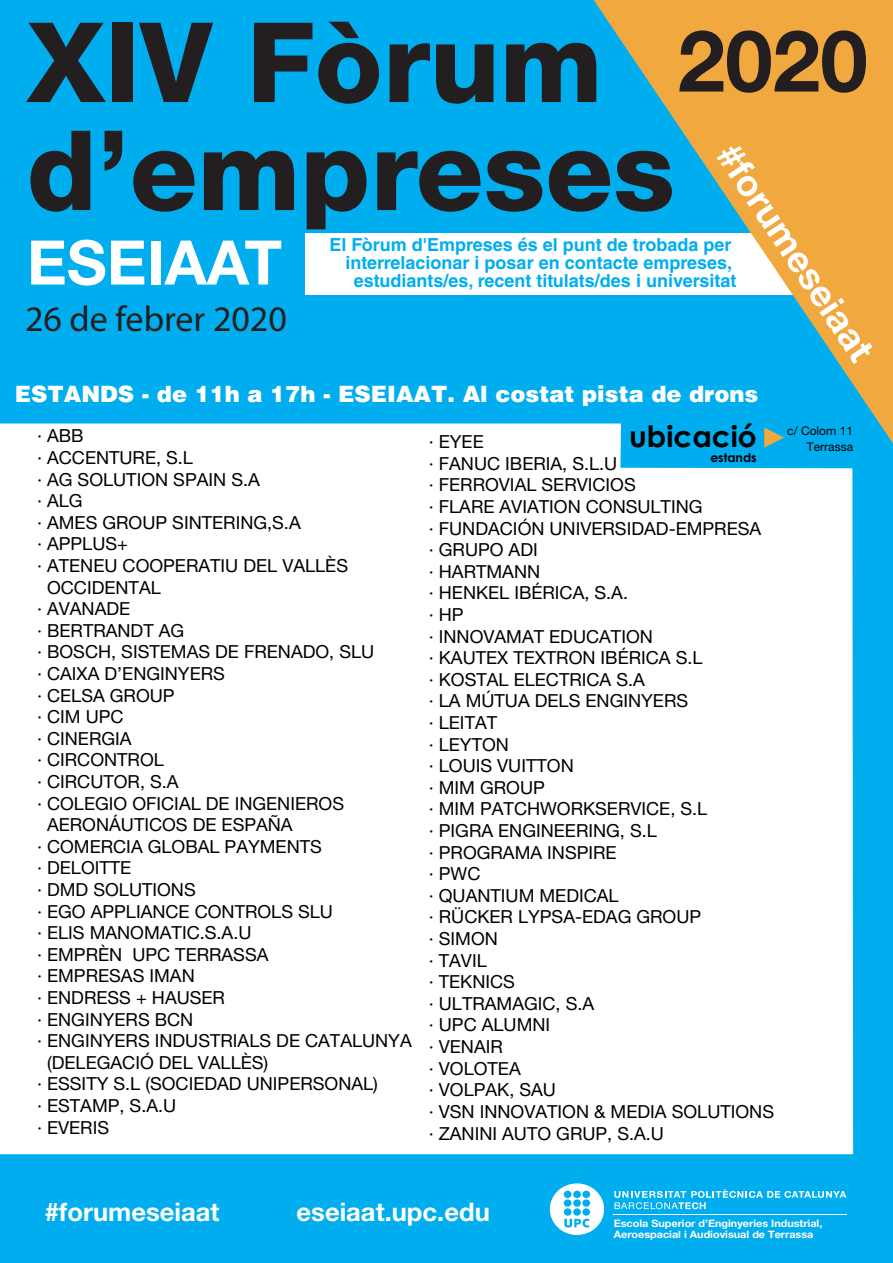
<style>
.page{position:relative;width:893px;height:1263px;background:#00aeef}
.page>*{position:absolute;margin:0;border:0;box-sizing:border-box;transform-origin:0 0}
.t1{font:800 111px/108px "Helvetica Neue LT Std";color:#231f20}
.t2{font:700 85.5px "Helvetica Neue LT Std";color:#231f20}
.t3{font:700 61.5px "Helvetica Neue LT Std";color:#fff}
.t4{font:700 36.9px "Helvetica Neue LT Std";color:#fff}
.t5{font:36px "Myriad Pro";color:#231f20}
.t6{font:700 29.55px "Century Gothic";color:#000001}
.t7{font:700 25.65px "Helvetica Neue LT Std";color:#fff}
.t8{font:900 22.5px "Helvetica LT Std";color:#fff}
.t9{font:18px/21.6px "Helvetica Neue LT Std";color:#000}
.t10{font:700 18px/18px "Helvetica LT Std";color:#00aeef;text-align:right}
.t11{font:700 12.45px "Century Gothic";color:#000001}
.t12{font:12px "Helvetica Neue LT Std";color:#000001}
.t13{font:700 10.2px/10.8px "Helvetica Neue LT Std";color:#fff;scale:1.05 1}
</style>
<div class="page">
<div style="left:305px;top:233px;width:588px;height:62px;background:#fff"></div>
<svg style="left:594px;top:0;width:299px;height:443px;fill:#f1a83f"></svg>
<div style="left:0;top:423px;width:853px;height:731px;background:#fff"></div>
<svg style="left:764px;top:427px;width:20px;height:21px"></svg>
<svg style="left:550px;top:1183px;width:54px;height:52px"></svg>
<svg style="left:614px;top:1189px;width:232px;height:20px"></svg>
<hr style="left:614px;top:1214px;width:233px;height:1px;background:#fff">
<h1 class="t1" style="left:27px;top:8px;width:649px">XIV Fòrum d’empreses</h1>
<h2 class="t2" style="left:678px;top:8px;width:192px">2020</h2>
<h3 class="t4" style="left:744px;top:135px;width:253px;rotate:56deg">#forumeseiaat</h3>
<p class="t8" style="left:15px;top:380px;width:745px">ESTANDS - de 11h a 17h - ESEIAAT. Al costat pista de drons</p>
<p class="t12" style="left:787px;top:424px;width:67px">c/ Colom 11</p>
<p class="t10" style="left:329px;top:236px;width:408px">El Fòrum d'Empreses és el punt de trobada per interrelacionar i posar en contacte empreses, estudiants/es, recent titulats/des i universitat</p>
<h3 class="t3" style="left:27px;top:225px;width:257px">ESEIAAT</h3>
<h3 class="t5" style="left:25px;top:296px;width:263px">26 de febrer 2020</h3>
<h3 class="t6" style="left:629px;top:414px;width:129px">ubicació</h3>
<p class="t11" style="left:710px;top:448px;width:48px">estands</p>
<p class="t9" style="left:37px;top:425px;width:48px">· ABB</p>
<p class="t9" style="left:37px;top:446px;width:158px">· ACCENTURE, S.L</p>
<p class="t9" style="left:37px;top:468px;width:224px">· AG SOLUTION SPAIN S.A</p>
<p class="t9" style="left:37px;top:490px;width:47px">· ALG</p>
<p class="t9" style="left:37px;top:511px;width:265px">· AMES GROUP SINTERING,S.A</p>
<p class="t9" style="left:37px;top:533px;width:93px">· APPLUS+</p>
<p class="t9" style="left:37px;top:554px;width:313px">· ATENEU COOPERATIU DEL VALLÈS</p>
<p class="t9" style="left:47px;top:576px;width:115px">OCCIDENTAL</p>
<p class="t9" style="left:37px;top:598px;width:95px">· AVANADE</p>
<p class="t9" style="left:37px;top:619px;width:149px">· BERTRANDT AG</p>
<p class="t9" style="left:37px;top:641px;width:339px">· BOSCH, SISTEMAS DE FRENADO, SLU</p>
<p class="t9" style="left:37px;top:662px;width:189px">· CAIXA D’ENGINYERS</p>
<p class="t9" style="left:37px;top:684px;width:139px">· CELSA GROUP</p>
<p class="t9" style="left:37px;top:706px;width:88px">· CIM UPC</p>
<p class="t9" style="left:37px;top:727px;width:96px">· CINERGIA</p>
<p class="t9" style="left:37px;top:749px;width:128px">· CIRCONTROL</p>
<p class="t9" style="left:37px;top:770px;width:143px">· CIRCUTOR, S.A</p>
<p class="t9" style="left:37px;top:792px;width:309px">· COLEGIO OFICIAL DE INGENIEROS</p>
<p class="t9" style="left:47px;top:814px;width:247px">AERONÁUTICOS DE ESPAÑA</p>
<p class="t9" style="left:37px;top:835px;width:286px">· COMERCIA GLOBAL PAYMENTS</p>
<p class="t9" style="left:37px;top:857px;width:96px">· DELOITTE</p>
<p class="t9" style="left:37px;top:878px;width:160px">· DMD SOLUTIONS</p>
<p class="t9" style="left:37px;top:900px;width:297px">· EGO APPLIANCE CONTROLS SLU</p>
<p class="t9" style="left:37px;top:922px;width:216px">· ELIS MANOMATIC.S.A.U</p>
<p class="t9" style="left:37px;top:943px;width:233px">· EMPRÈN UPC TERRASSA</p>
<p class="t9" style="left:37px;top:965px;width:159px">· EMPRESAS IMAN</p>
<p class="t9" style="left:37px;top:986px;width:190px">· ENDRESS + HAUSER</p>
<p class="t9" style="left:37px;top:1008px;width:158px">· ENGINYERS BCN</p>
<p class="t9" style="left:37px;top:1030px;width:376px">· ENGINYERS INDUSTRIALS DE CATALUNYA</p>
<p class="t9" style="left:47px;top:1051px;width:223px">(DELEGACIÓ DEL VALLÈS)</p>
<p class="t9" style="left:37px;top:1073px;width:342px">· ESSITY S.L (SOCIEDAD UNIPERSONAL)</p>
<p class="t9" style="left:37px;top:1094px;width:141px">· ESTAMP, S.A.U</p>
<p class="t9" style="left:37px;top:1116px;width:74px">· EVERIS</p>
<p class="t9" style="left:429px;top:431px;width:347px">· EYEE<br>· FANUC IBERIA, S.L.U<br>· FERROVIAL SERVICIOS<br>· FLARE AVIATION CONSULTING<br>· FUNDACIÓN UNIVERSIDAD-EMPRESA<br>· GRUPO ADI<br>· HARTMANN<br>· HENKEL IBÉRICA, S.A.<br>· HP<br>· INNOVAMAT EDUCATION<br>· KAUTEX TEXTRON IBÉRICA S.L<br>· KOSTAL ELECTRICA S.A<br>· LA MÚTUA DELS ENGINYERS<br>· LEITAT<br>· LEYTON<br>· LOUIS VUITTON<br>· MIM GROUP<br>· MIM PATCHWORKSERVICE, S.L<br>· PIGRA ENGINEERING, S.L<br>· PROGRAMA INSPIRE<br>· PWC<br>· QUANTIUM MEDICAL<br>· RÜCKER LYPSA-EDAG GROUP<br>· SIMON<br>· TAVIL<br>· TEKNICS<br>· ULTRAMAGIC, S.A<br>· UPC ALUMNI<br>· VENAIR<br>· VOLOTEA<br>· VOLPAK, SAU<br>· VSN INNOVATION &amp; MEDIA SOLUTIONS · ZANINI AUTO GRUP, S.A.U</p>
<p class="t12" style="left:807px;top:439px;width:48px">Terrassa</p>
<h3 class="t7" style="left:45px;top:1196px;width:176px">#forumeseiaat</h3>
<h3 class="t7" style="left:297px;top:1196px;width:195px">eseiaat.upc.edu</h3>
<p class="t13" style="left:614px;top:1218px;width:200px">Escola Superior d’Enginyeries Industrial,<br>Aeroespacial i Audiovisual de Terrassa</p>
</div>
